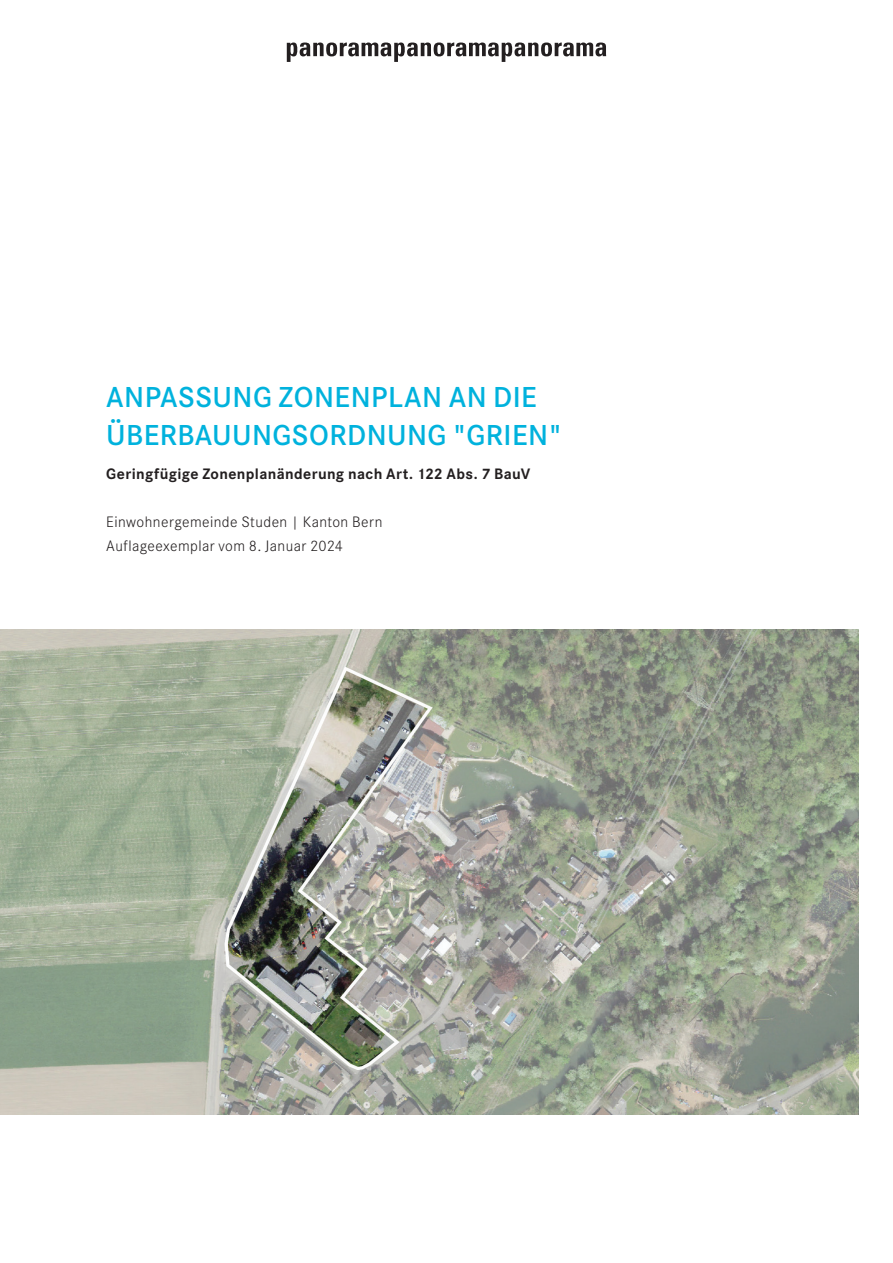
<style>
.page{position:relative;width:893px;height:1263px;background:#fff}
.page>*{position:absolute;margin:0;border:0;box-sizing:border-box;transform-origin:0 0}
.t1{font:600 30px/37.5px "Corporate S Pro";letter-spacing:.015em;color:#00b2dd}
.t2{font:300 15.75px/24px "Corporate S Pro";letter-spacing:.025em;color:#231f20}
.t3{font:700 15.75px "Corporate S Pro";letter-spacing:.025em;color:#231f20}
</style>
<div class="page">
<img style="left:0;top:629px;width:859px;height:485px">
<svg style="left:287px;top:43px;width:319px;height:19px"></svg>
<h1 class="t1" style="left:106px;top:377px;width:457px">ANPASSUNG ZONENPLAN AN DIE<br>ÜBERBAUUNGSORDNUNG "GRIEN"</h1>
<p class="t3" style="left:106px;top:462px;width:426px">Geringfügige Zonenplanänderung nach Art. 122 Abs. 7 BauV</p>
<p class="t2" style="left:106px;top:509px;width:278px">Einwohnergemeinde Studen | Kanton Bern<br>Auflageexemplar vom 8. Januar 2024</p>
</div>
